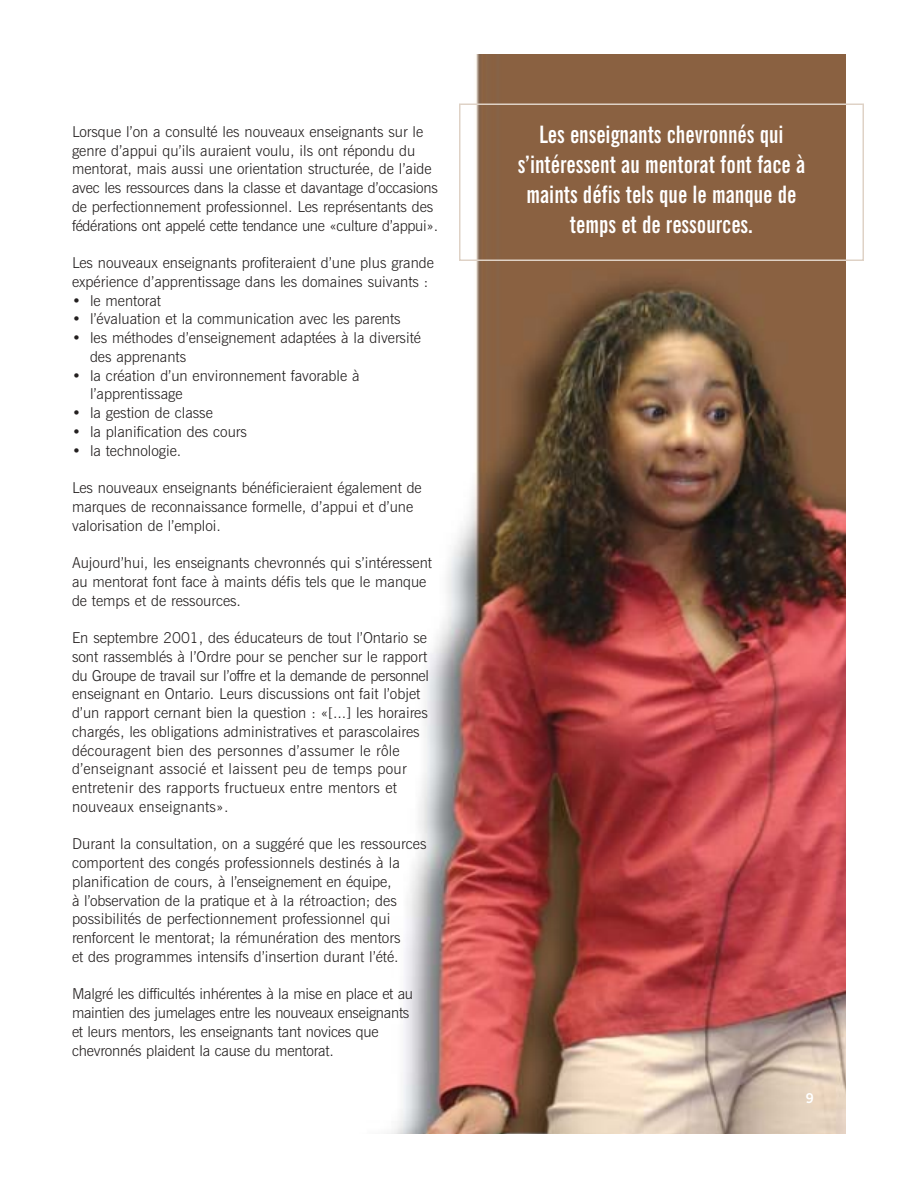
<style>
.page{position:relative;width:918px;height:1188px;background:#fff}
.page>*{position:absolute;margin:0;border:0;box-sizing:border-box;transform-origin:0 0}
.t1{font:700 extra-condensed 24px/30px "News Gothic BT";color:#fff;text-align:center}
.t2{font:300 15px/18.8px "News Gothic BT";color:#231f1f}
.t3{font:300 15px/18.8px "News Gothic BT";letter-spacing:-.02em;color:#231f1f}
.t4{font:700 13.5px "News Gothic BT";color:#fff}
</style>
<div class="page">
<img style="left:387px;top:54px;width:459px;height:1080px">
<div style="left:459px;top:104px;width:405px;height:157px;border:2px solid #dfd2c6"></div>
<p class="t2" style="left:72px;top:124px;width:368px">Lorsque l’on a consulté les nouveaux enseignants sur le genre d’appui qu’ils auraient voulu, ils ont répondu du mentorat, mais aussi une orientation structurée, de l’aide avec les ressources dans la classe et davantage d’occasions de perfectionnement professionnel. Les représentants des fédérations ont appelé cette tendance une «culture d’appui».</p>
<p class="t2" style="left:72px;top:255px;width:363px">Les nouveaux enseignants profiteraient d’une plus grande expérience d’apprentissage dans les domaines suivants :</p>
<p class="t2" style="left:72px;top:293px;width:91px">• le mentorat</p>
<p class="t2" style="left:72px;top:311px;width:330px">• l’évaluation et la communication avec les parents</p>
<p class="t2" style="left:90px;top:330px;width:332px;text-indent:-18px">• les méthodes d’enseignement adaptées à la diversité des apprenants</p>
<p class="t2" style="left:90px;top:368px;width:271px;text-indent:-18px">• la création d’un environnement favorable à l’apprentissage</p>
<p class="t2" style="left:72px;top:405px;width:142px">• la gestion de classe</p>
<p class="t2" style="left:72px;top:424px;width:176px">• la planification des cours</p>
<p class="t2" style="left:72px;top:443px;width:111px">• la technologie.</p>
<p class="t2" style="left:72px;top:480px;width:351px">Les nouveaux enseignants bénéficieraient également de marques de reconnaissance formelle, d’appui et d’une valorisation de l’emploi.</p>
<p class="t2" style="left:72px;top:555px;width:362px">Aujourd’hui, les enseignants chevronnés qui s’intéressent au mentorat font face à maints défis tels que le manque de temps et de ressources.</p>
<p class="t2" style="left:72px;top:630px;width:359px">En septembre 2001, des éducateurs de tout l’Ontario se sont rassemblés à l’Ordre pour se pencher sur le rapport du Groupe de travail sur l’offre et la demande de personnel enseignant en Ontario. Leurs discussions ont fait l’objet d’un rapport cernant bien la question : «[...] les horaires chargés, les obligations administratives et parascolaires découragent bien des personnes d’assumer le rôle d’enseignant associé et laissent peu de temps pour entretenir des rapports fructueux entre mentors et nouveaux enseignants».</p>
<p class="t2" style="left:72px;top:836px;width:356px">Durant la consultation, on a suggéré que les ressources comportent des congés professionnels destinés à la planification de cours, à l’enseignement en équipe,<br>à l’observation de la pratique et à la rétroaction; des possibilités de perfectionnement professionnel qui renforcent le mentorat; la rémunération des mentors<br>et des programmes intensifs d’insertion durant l’été.</p>
<p class="t3" style="left:72px;top:986px;width:343px">Malgré les difficultés inhérentes à la mise en place et au maintien des jumelages entre les nouveaux enseignants et leurs mentors, les enseignants tant novices que chevronnés plaident la cause du mentorat.</p>
<h1 class="t1" style="left:518px;top:123px;width:289px">Les enseignants chevronnés qui s’intéressent au mentorat font face à maints défis tels que le manque de temps et de ressources.</h1>
<p class="t4" style="left:806px;top:1094px;width:10px">9</p>
</div>
